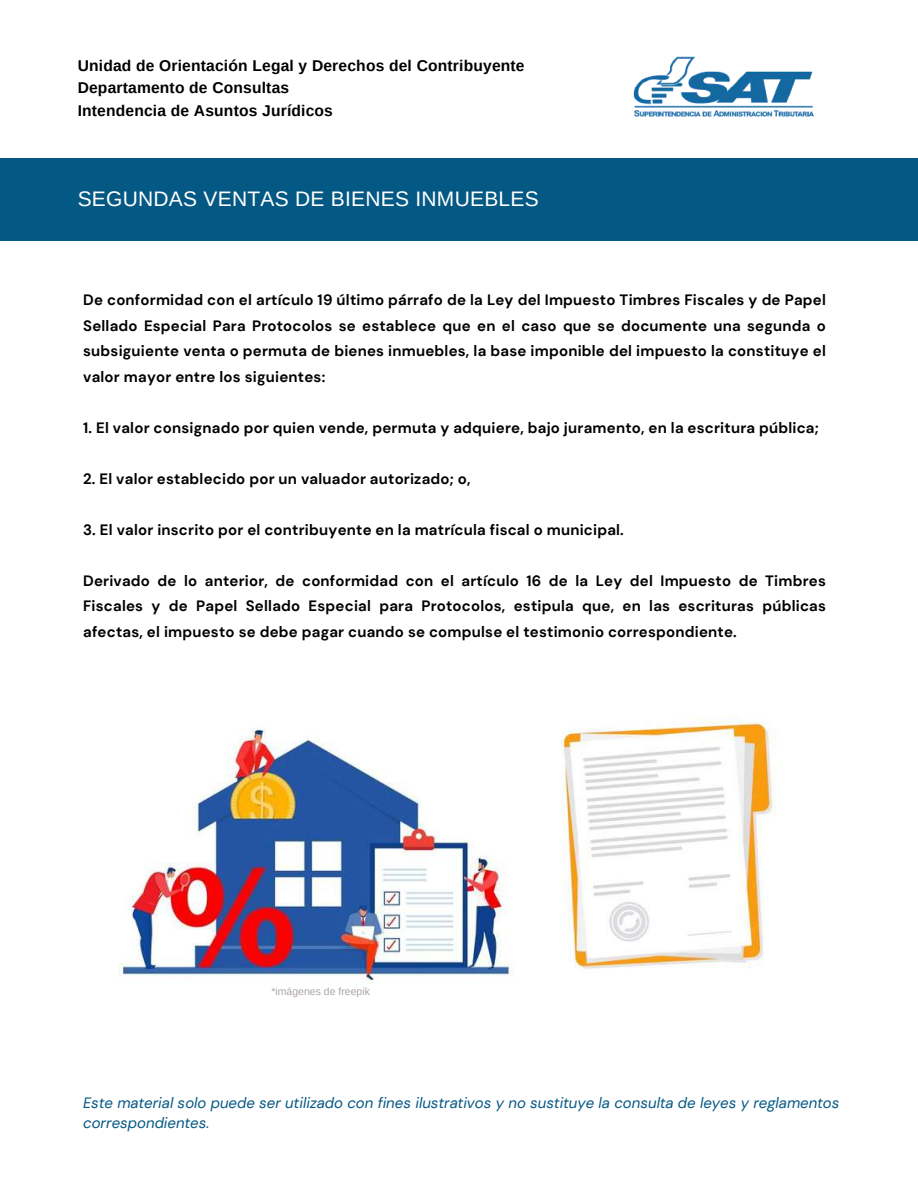
<style>
.page{position:relative;width:918px;height:1188px;background:#fff}
.page>*{position:absolute;margin:0;border:0;box-sizing:border-box;transform-origin:0 0}
.t1{font:21px "Arimo";letter-spacing:.015em;color:#fff}
.t2{font:700 15.6px/22.5px "Arimo";letter-spacing:.01em;color:#000}
.t3{font:700 15px/25.5px "DM Sans";letter-spacing:.015em;color:#000;text-align:justify}
.t4{font:italic 15px/20.2px "DM Sans";color:#045884}
.t5{font:10.5px "Arimo";color:#aea4a4}
</style>
<div class="page">
<div style="left:0;top:159px;width:918px;height:82px;background:#045884"></div>
<img style="left:118px;top:728px;width:393px;height:256px">
<img style="left:561px;top:717px;width:216px;height:252px">
<img style="left:633px;top:56px;width:181px;height:61px">
<p class="t2" style="left:78px;top:54px;width:448px">Unidad de Orientación Legal y Derechos del Contribuyente<br>Departamento de Consultas<br>Intendencia de Asuntos Jurídicos</p>
<h1 class="t1" style="left:78px;top:187px;width:463px">SEGUNDAS VENTAS DE BIENES INMUEBLES</h1>
<p class="t3" style="left:83px;top:287px;width:744px">De conformidad con el artículo 19 último párrafo de la Ley del Impuesto Timbres Fiscales y de Papel Sellado Especial Para Protocolos se establece que en el caso que se documente una segunda o subsiguiente venta o permuta de bienes inmuebles, la base imponible del impuesto la constituye el valor mayor entre los siguientes:</p>
<p class="t3" style="left:83px;top:415px;width:737px">1. El valor consignado por quien vende, permuta y adquiere, bajo juramento, en la escritura pública;</p>
<p class="t3" style="left:83px;top:466px;width:389px">2. El valor establecido por un valuador autorizado; o,</p>
<p class="t3" style="left:83px;top:517px;width:542px">3. El valor inscrito por el contribuyente en la matrícula fiscal o municipal.</p>
<p class="t3" style="left:83px;top:568px;width:744px">Derivado de lo anterior, de conformidad con el artículo 16 de la Ley del Impuesto de Timbres Fiscales y de Papel Sellado Especial para Protocolos, estipula que, en las escrituras públicas afectas, el impuesto se debe pagar cuando se compulse el testimonio correspondiente.</p>
<p class="t5" style="left:271px;top:985px;width:100px">*imágenes de freepik</p>
<p class="t4" style="left:83px;top:1093px;width:758px">Este material solo puede ser utilizado con fines ilustrativos y no sustituye la consulta de leyes y reglamentos correspondientes.</p>
</div>
